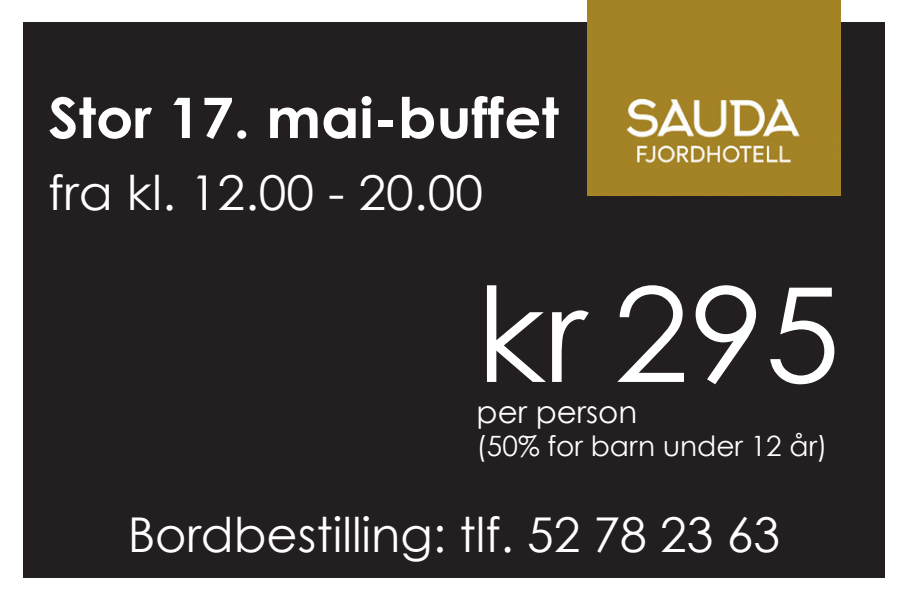
<style>
.page{position:relative;width:908px;height:601px;background:#fff}
.page>*{position:absolute;margin:0;border:0;box-sizing:border-box;transform-origin:0 0}
.t1{font:131.2px "Century Gothic";color:#fff;scale:1.04 1}
.t2{font:700 56px "Century Gothic";color:#fff;scale:1.04 1}
.t3{font:48px "Century Gothic";color:#fff}
.t4{font:48px "Century Gothic";color:#fff;scale:1.04 1}
.t5{font:30.8px "Century Gothic";color:#fff}
.t6{font:28px "Century Gothic";color:#fff}
</style>
<div class="page">
<div style="left:23px;top:23px;width:861px;height:555px;background:#231f20"></div>
<img style="left:587px;top:0;width:253px;height:195px">
<p class="t2" style="left:48px;top:82px;width:492px">Stor 17. mai-buffet</p>
<p class="t4" style="left:48px;top:163px;width:419px">fra kl. 12.00 - 20.00</p>
<p class="t1" style="left:476px;top:255px;width:351px">kr 295</p>
<p class="t5" style="left:476px;top:393px;width:162px">per person</p>
<p class="t6" style="left:476px;top:429px;width:352px">(50% for barn under 12 år)</p>
<p class="t3" style="left:128px;top:505px;width:653px">Bordbestilling: tlf. 52 78 23 63</p>
</div>
